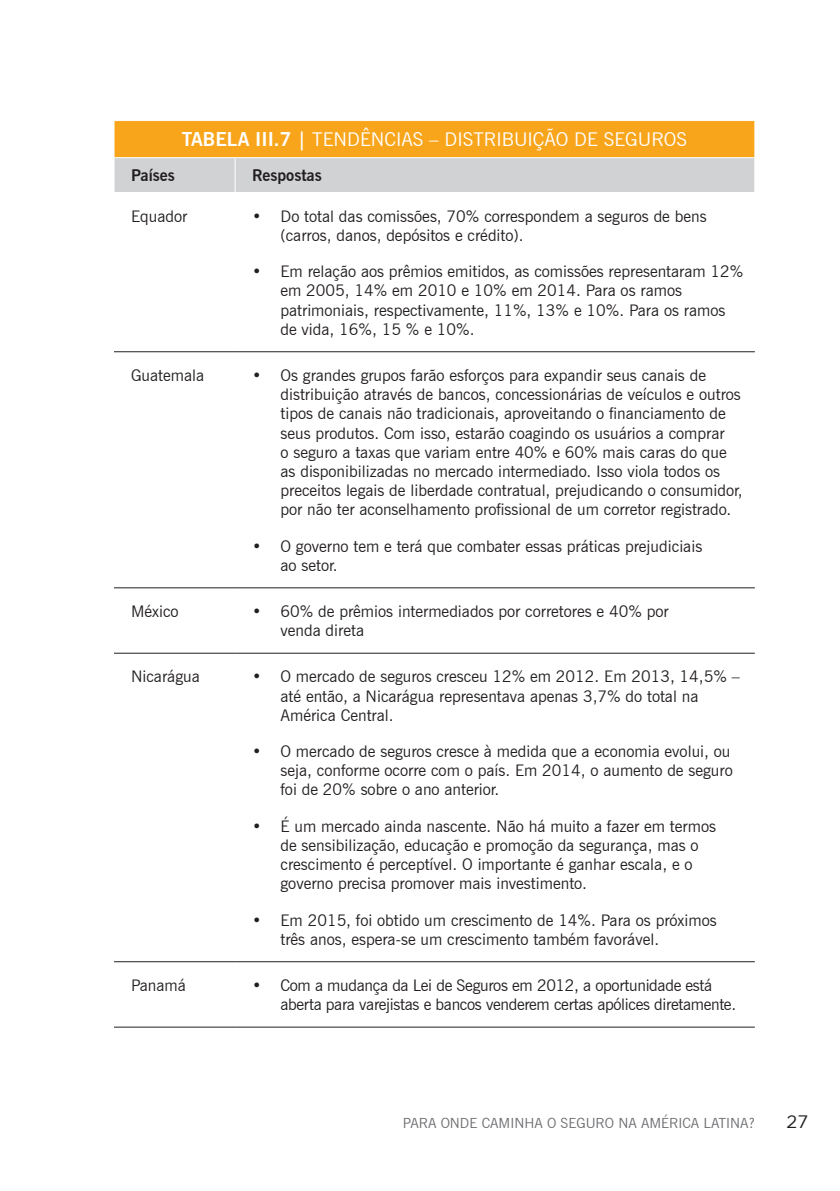
<style>
.page{position:relative;width:840px;height:1191px;background:#fff}
.page>*{position:absolute;margin:0;border:0;box-sizing:border-box;transform-origin:0 0}
.t1{font:19px "News Gothic BT";color:#fff}
.t2{font:18px "Gotham";color:#231f20}
.t3{font:16px/19.2px "News Gothic BT";color:#231f20}
.t4{font:16px/19.2px "News Gothic BT";letter-spacing:-.02em;color:#231f20}
.t5{font:700 16px "News Gothic BT";color:#231f20}
.t6{font:14px "News Gothic BT";color:#6c6d70}
.s1{font-weight:700}
</style>
<div class="page">
<div style="left:114px;top:121px;width:640px;height:37px;background:#f9a51b"></div>
<div style="left:114px;top:158px;width:640px;height:34px;background:#d1d2d4"></div>
<hr style="left:114px;top:351px;width:121px;height:1px;background:#231f20">
<hr style="left:235px;top:351px;width:519px;height:1px;background:#231f20">
<hr style="left:114px;top:587px;width:121px;height:1px;background:#231f20">
<hr style="left:235px;top:587px;width:519px;height:1px;background:#231f20">
<hr style="left:114px;top:652px;width:121px;height:1px;background:#231f20">
<hr style="left:235px;top:652px;width:519px;height:1px;background:#231f20">
<hr style="left:114px;top:961px;width:121px;height:1px;background:#231f20">
<hr style="left:235px;top:961px;width:519px;height:1px;background:#231f20">
<hr style="left:114px;top:1026px;width:121px;height:1px;background:#231f20">
<hr style="left:235px;top:1026px;width:519px;height:1px;background:#231f20">
<hr style="left:113px;top:157px;width:122px;height:1px;background:#fff">
<hr style="left:235px;top:157px;width:520px;height:1px;background:#fff">
<hr style="left:234px;top:158px;width:1px;height:34px;background:#fff">
<p class="t1" style="left:182px;top:128px;width:506px"><span class="s1">TABELA III.7 |</span> TENDÊNCIAS – DISTRIBUIÇÃO DE SEGUROS</p>
<p class="t5" style="left:131px;top:166px;width:45px">Países</p>
<p class="t5" style="left:252px;top:166px;width:71px">Respostas</p>
<p class="t3" style="left:131px;top:206px;width:58px">Equador</p>
<p class="t3" style="left:280px;top:206px;width:427px;text-indent:-28px">• Do total das comissões, 70% correspondem a seguros de bens (carros, danos, depósitos e crédito).</p>
<p class="t3" style="left:280px;top:262px;width:464px;text-indent:-28px">• Em relação aos prêmios emitidos, as comissões representaram 12% em 2005, 14% em 2010 e 10% em 2014. Para os ramos patrimoniais, respectivamente, 11%, 13% e 10%. Para os ramos de vida, 16%, 15 % e 10%.</p>
<p class="t3" style="left:131px;top:365px;width:75px">Guatemala</p>
<p class="t3" style="left:280px;top:365px;width:463px;text-indent:-28px">• Os grandes grupos farão esforços para expandir seus canais de distribuição através de bancos, concessionárias de veículos e outros tipos de canais não tradicionais, aproveitando o financiamento de seus produtos. Com isso, estarão coagindo os usuários a comprar<br>o seguro a taxas que variam entre 40% e 60% mais caras do que as disponibilizadas no mercado intermediado. Isso viola todos os preceitos legais de liberdade contratual, prejudicando o consumidor, por não ter aconselhamento profissional de um corretor registrado.</p>
<p class="t3" style="left:280px;top:536px;width:423px;text-indent:-28px">• O governo tem e terá que combater essas práticas prejudiciais ao setor.</p>
<p class="t3" style="left:131px;top:601px;width:49px">México</p>
<p class="t3" style="left:280px;top:601px;width:389px;text-indent:-28px">• 60% de prêmios intermediados por corretores e 40% por venda direta</p>
<p class="t3" style="left:131px;top:667px;width:70px">Nicarágua</p>
<p class="t3" style="left:280px;top:667px;width:460px;text-indent:-28px">• O mercado de seguros cresceu 12% em 2012. Em 2013, 14,5% – até então, a Nicarágua representava apenas 3,7% do total na<br>América Central.</p>
<p class="t3" style="left:280px;top:741px;width:453px;text-indent:-28px">• O mercado de seguros cresce à medida que a economia evolui, ou seja, conforme ocorre com o país. Em 2014, o aumento de seguro foi de 20% sobre o ano anterior.</p>
<p class="t3" style="left:280px;top:816px;width:437px;text-indent:-28px">• É um mercado ainda nascente. Não há muito a fazer em termos de sensibilização, educação e promoção da segurança, mas o crescimento é perceptível. O importante é ganhar escala, e o governo precisa promover mais investimento.</p>
<p class="t3" style="left:280px;top:910px;width:437px;text-indent:-28px">• Em 2015, foi obtido um crescimento de 14%. Para os próximos três anos, espera-se um crescimento também favorável.</p>
<p class="t3" style="left:131px;top:975px;width:56px">Panamá</p>
<p class="t4" style="left:280px;top:975px;width:457px;text-indent:-28px">• Com a mudança da Lei de Seguros em 2012, a oportunidade está aberta para varejistas e bancos venderem certas apólices diretamente.</p>
<p class="t6" style="left:402px;top:1115px;width:353px">PARA ONDE CAMINHA O SEGURO NA AMÉRICA LATINA?</p>
<p class="t2" style="left:786px;top:1112px;width:23px">27</p>
</div>
